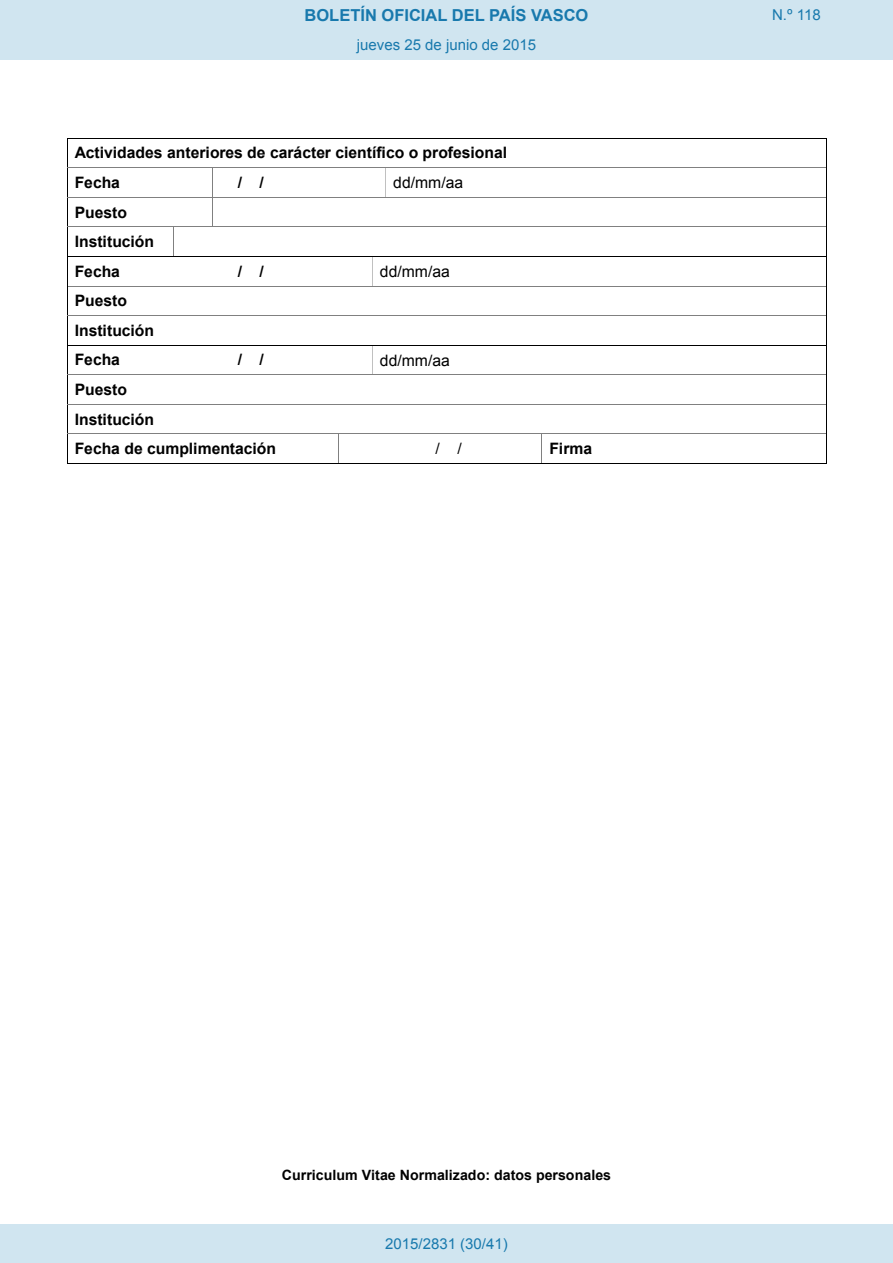
<style>
.page{position:relative;width:893px;height:1263px;background:#fff}
.page>*{position:absolute;margin:0;border:0;box-sizing:border-box;transform-origin:0 0}
.t1{font:700 16.5px "Arial";color:#1879ad}
.t2{font:700 15.75px/29.5px "Arial";color:#000}
.t3{font:15.75px "Arial";color:#000}
.Paginacion_Centro{font:15px "Arial";color:#1879ad}
.t4{font:700 14.25px "Arial";color:#000}
</style>
<div class="page">
<hr style="left:67px;top:138px;width:759px;height:1px;background:#000">
<hr style="left:67px;top:168px;width:145px;height:1px;background:#808080">
<hr style="left:213px;top:168px;width:172px;height:1px;background:#808080">
<hr style="left:386px;top:168px;width:440px;height:1px;background:#808080">
<hr style="left:67px;top:197px;width:145px;height:1px;background:#808080">
<hr style="left:213px;top:197px;width:172px;height:1px;background:#808080">
<svg style="left:385px;top:168px;width:1px;height:30px"></svg>
<hr style="left:386px;top:197px;width:440px;height:1px;background:#808080">
<hr style="left:67px;top:227px;width:106px;height:1px;background:#808080">
<hr style="left:174px;top:227px;width:38px;height:1px;background:#808080">
<svg style="left:212px;top:168px;width:1px;height:59px"></svg>
<hr style="left:213px;top:227px;width:613px;height:1px;background:#808080">
<hr style="left:67px;top:256px;width:106px;height:1px;background:#000">
<svg style="left:173px;top:227px;width:1px;height:30px"></svg>
<hr style="left:174px;top:256px;width:39px;height:1px;background:#000">
<hr style="left:213px;top:256px;width:159px;height:1px;background:#000">
<hr style="left:373px;top:256px;width:453px;height:1px;background:#000">
<hr style="left:67px;top:286px;width:146px;height:1px;background:#808080">
<hr style="left:213px;top:286px;width:159px;height:1px;background:#808080">
<svg style="left:372px;top:256px;width:1px;height:31px"></svg>
<hr style="left:373px;top:286px;width:453px;height:1px;background:#808080">
<hr style="left:67px;top:315px;width:107px;height:1px;background:#808080">
<hr style="left:174px;top:315px;width:39px;height:1px;background:#808080">
<hr style="left:213px;top:315px;width:613px;height:1px;background:#808080">
<hr style="left:67px;top:345px;width:107px;height:1px;background:#000">
<hr style="left:174px;top:345px;width:39px;height:1px;background:#000">
<hr style="left:213px;top:345px;width:159px;height:1px;background:#000">
<hr style="left:373px;top:345px;width:453px;height:1px;background:#000">
<hr style="left:67px;top:374px;width:146px;height:1px;background:#808080">
<hr style="left:213px;top:374px;width:159px;height:1px;background:#808080">
<svg style="left:372px;top:345px;width:1px;height:30px"></svg>
<hr style="left:373px;top:374px;width:453px;height:1px;background:#808080">
<hr style="left:67px;top:404px;width:107px;height:1px;background:#808080">
<hr style="left:174px;top:404px;width:39px;height:1px;background:#808080">
<hr style="left:213px;top:404px;width:613px;height:1px;background:#808080">
<hr style="left:67px;top:434px;width:107px;height:1px;background:#808080">
<hr style="left:174px;top:434px;width:164px;height:1px;background:#808080">
<hr style="left:339px;top:434px;width:202px;height:1px;background:#808080">
<hr style="left:542px;top:434px;width:284px;height:1px;background:#808080">
<svg style="left:67px;top:139px;width:1px;height:324px"></svg>
<hr style="left:67px;top:463px;width:271px;height:1px;background:#000">
<svg style="left:338px;top:434px;width:1px;height:30px"></svg>
<hr style="left:339px;top:463px;width:202px;height:1px;background:#000">
<svg style="left:541px;top:434px;width:1px;height:30px"></svg>
<hr style="left:542px;top:463px;width:284px;height:1px;background:#000">
<svg style="left:826px;top:138px;width:1px;height:326px"></svg>
<div style="left:0;top:0;width:893px;height:60px;background:#d0e5f0"></div>
<div style="left:0;top:1225px;width:893px;height:38px;background:#d0e5f0"></div>
<p class="t1" style="left:305px;top:4px;width:285px">BOLETÍN OFICIAL DEL PAÍS VASCO</p>
<p class="Paginacion_Centro" style="left:772px;top:5px;width:50px">N.º 118</p>
<p class="Paginacion_Centro" style="left:357px;top:35px;width:181px">jueves 25 de junio de 2015</p>
<p class="t2" style="left:75px;top:138px;width:434px">Actividades anteriores de carácter científico o profesional<br>Fecha</p>
<p class="t2" style="left:238px;top:168px;width:28px">/ /</p>
<p class="t3" style="left:393px;top:172px;width:71px">dd/mm/aa</p>
<p class="t2" style="left:75px;top:198px;width:81px">Puesto<br>Institución<br>Fecha</p>
<p class="t2" style="left:238px;top:257px;width:28px">/ /</p>
<p class="t3" style="left:380px;top:261px;width:71px">dd/mm/aa</p>
<p class="t2" style="left:75px;top:286px;width:81px">Puesto<br>Institución<br>Fecha</p>
<p class="t2" style="left:238px;top:346px;width:28px">/ /</p>
<p class="t3" style="left:380px;top:350px;width:71px">dd/mm/aa</p>
<p class="t2" style="left:75px;top:375px;width:203px">Puesto<br>Institución<br>Fecha de cumplimentación</p>
<p class="t3" style="left:435px;top:438px;width:28px">/ /</p>
<p class="t2" style="left:549px;top:434px;width:44px">Firma</p>
<p class="t4" style="left:282px;top:1165px;width:331px">Curriculum Vitae Normalizado: datos personales</p>
<p class="Paginacion_Centro" style="left:385px;top:1234px;width:124px">2015/2831 (30/41)</p>
</div>
